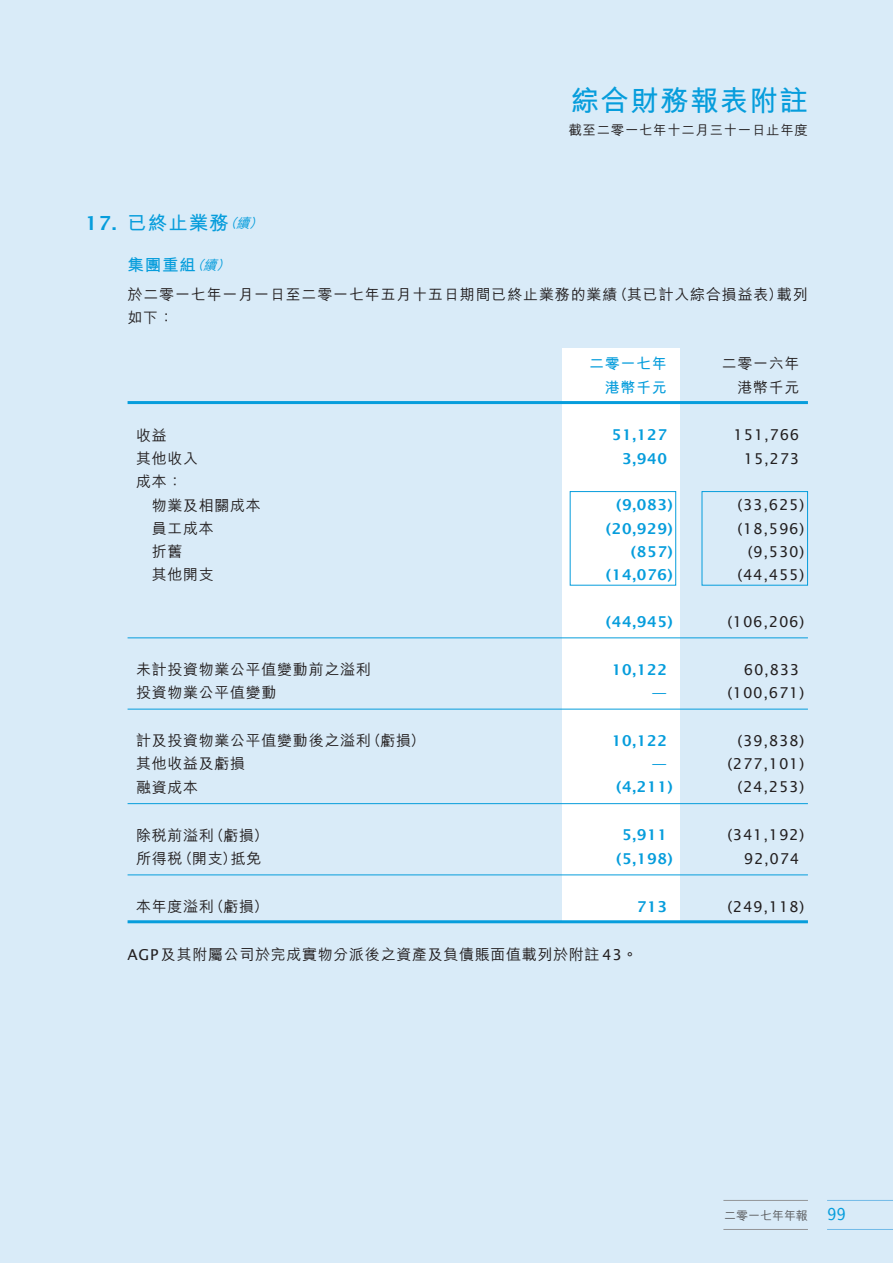
<style>
.page{position:relative;width:893px;height:1263px;background:#d9ebf8}
.page>*{position:absolute;margin:0;border:0;box-sizing:border-box;transform-origin:0 0}
.t1{font:700 28.5px "M Hei HK";letter-spacing:.045em;color:#069ddc}
.Subhead_1{font:700 19.5px "M Hei HK";letter-spacing:.045em;color:#069ddc}
.Subhead_2{font:700 16.5px "M Hei HK";color:#069ddc}
.Table_2_colume{font:15px "Lucida Sans";letter-spacing:.045em;color:#231f20}
.Table_2_colume-2{font:500 15px "M Hei HK";letter-spacing:.045em;color:#231f20}
.Table_2_colume-3{font:600 15px "Lucida Sans";letter-spacing:.045em;color:#069ddc}
.Body_text{font:500 15px/23.2px "M Hei HK";letter-spacing:.055em;color:#231f20}
.Table_2_colume-4{font:700 15px "M Hei HK";letter-spacing:.045em;color:#069ddc}
.t2{font:500 13.5px "M Hei HK";letter-spacing:.045em;color:#231f20}
.t3{font:500 12px "M Hei HK";letter-spacing:-.005em;color:#57585a}
.s1{font-family:"Lucida Sans";font-weight:600}
.s2{font-weight:500;font-style:italic;font-size:13.5px}
.s3{font-family:"Lucida Sans";font-weight:400}
.s4{font-family:"Lucida Sans Std";font-weight:400;font-size:16.5px;color:#069ddc}
</style>
<div class="page">
<hr style="left:827px;top:1229px;width:66px;height:1px;background:#72bbe8">
<hr style="left:827px;top:1200px;width:66px;height:1px;background:#72bbe8">
<hr style="left:723px;top:1229px;width:85px;height:1px;background:#939598">
<hr style="left:723px;top:1200px;width:85px;height:1px;background:#939598">
<div style="left:562px;top:348px;width:118px;height:573px;background:#fff"></div>
<hr style="left:128px;top:401px;width:680px;height:3px;background:#069ddc">
<hr style="left:128px;top:637px;width:680px;height:1px;background:#069ddc">
<hr style="left:128px;top:709px;width:680px;height:1px;background:#069ddc">
<hr style="left:128px;top:803px;width:680px;height:1px;background:#069ddc">
<hr style="left:128px;top:874px;width:680px;height:1px;background:#069ddc">
<hr style="left:128px;top:920px;width:680px;height:3px;background:#069ddc">
<div style="left:570px;top:491px;width:106px;height:94px;border:1px solid #069ddc"></div>
<div style="left:702px;top:491px;width:106px;height:94px;border:1px solid #069ddc"></div>
<h1 class="t1" style="left:571px;top:79px;width:239px">綜合財務報表附註</h1>
<p class="t2" style="left:568px;top:120px;width:241px">截至二零一七年十二月三十一日止年度</p>
<p class="Subhead_1" style="left:85px;top:209px;width:184px"><span class="s1">17.</span> 已終止業務<span class="s2">（續）</span></p>
<p class="Subhead_2" style="left:128px;top:253px;width:108px">集團重組<span class="s2">（續）</span></p>
<p class="Body_text" style="left:128px;top:281px;width:682px">於二零一七年一月一日至二零一七年五月十五日期間已終止業務的業績（其已計入綜合損益表）載列如下：</p>
<p class="Table_2_colume-4" style="left:589px;top:353px;width:79px">二零一七年</p>
<p class="Table_2_colume-2" style="left:722px;top:353px;width:79px">二零一六年</p>
<p class="Table_2_colume-4" style="left:605px;top:376px;width:64px">港幣千元</p>
<p class="Table_2_colume-2" style="left:737px;top:376px;width:64px">港幣千元</p>
<p class="Table_2_colume-2" style="left:136px;top:424px;width:32px">收益</p>
<p class="Table_2_colume-3" style="left:612px;top:426px;width:57px">51,127</p>
<p class="Table_2_colume" style="left:734px;top:426px;width:67px">151,766</p>
<p class="Table_2_colume-2" style="left:136px;top:447px;width:64px">其他收入</p>
<p class="Table_2_colume-3" style="left:622px;top:450px;width:46px">3,940</p>
<p class="Table_2_colume" style="left:744px;top:450px;width:57px">15,273</p>
<p class="Table_2_colume-2" style="left:136px;top:471px;width:48px">成本：</p>
<p class="Table_2_colume-2" style="left:152px;top:494px;width:111px">物業及相關成本</p>
<p class="Table_2_colume-3" style="left:616px;top:496px;width:58px">(9,083)</p>
<p class="Table_2_colume" style="left:738px;top:496px;width:68px">(33,625)</p>
<p class="Table_2_colume-2" style="left:152px;top:517px;width:64px">員工成本</p>
<p class="Table_2_colume-3" style="left:606px;top:520px;width:69px">(20,929)</p>
<p class="Table_2_colume" style="left:738px;top:520px;width:68px">(18,596)</p>
<p class="Table_2_colume-2" style="left:152px;top:541px;width:32px">折舊</p>
<p class="Table_2_colume-3" style="left:631px;top:543px;width:44px">(857)</p>
<p class="Table_2_colume" style="left:748px;top:543px;width:58px">(9,530)</p>
<p class="Table_2_colume-2" style="left:152px;top:564px;width:64px">其他開支</p>
<p class="Table_2_colume-3" style="left:606px;top:566px;width:69px">(14,076)</p>
<p class="Table_2_colume" style="left:738px;top:566px;width:68px">(44,455)</p>
<p class="Table_2_colume-3" style="left:606px;top:613px;width:69px">(44,945)</p>
<p class="Table_2_colume" style="left:727px;top:613px;width:78px">(106,206)</p>
<p class="Table_2_colume-2" style="left:136px;top:658px;width:236px">未計投資物業公平值變動前之溢利</p>
<p class="Table_2_colume-3" style="left:612px;top:661px;width:57px">10,122</p>
<p class="Table_2_colume" style="left:744px;top:661px;width:57px">60,833</p>
<p class="Table_2_colume-2" style="left:136px;top:682px;width:142px">投資物業公平值變動</p>
<p class="Table_2_colume-3" style="left:652px;top:684px;width:16px">—</p>
<p class="Table_2_colume" style="left:727px;top:684px;width:78px">(100,671)</p>
<p class="Table_2_colume-2" style="left:136px;top:730px;width:291px">計及投資物業公平值變動後之溢利（虧損）</p>
<p class="Table_2_colume-3" style="left:612px;top:732px;width:57px">10,122</p>
<p class="Table_2_colume" style="left:738px;top:732px;width:68px">(39,838)</p>
<p class="Table_2_colume-2" style="left:136px;top:753px;width:111px">其他收益及虧損</p>
<p class="Table_2_colume-3" style="left:652px;top:755px;width:16px">—</p>
<p class="Table_2_colume" style="left:727px;top:755px;width:78px">(277,101)</p>
<p class="Table_2_colume-2" style="left:136px;top:776px;width:64px">融資成本</p>
<p class="Table_2_colume-3" style="left:616px;top:778px;width:58px">(4,211)</p>
<p class="Table_2_colume" style="left:738px;top:778px;width:68px">(24,253)</p>
<p class="Table_2_colume-2" style="left:136px;top:824px;width:134px">除稅前溢利（虧損）</p>
<p class="Table_2_colume-3" style="left:622px;top:826px;width:46px">5,911</p>
<p class="Table_2_colume" style="left:727px;top:826px;width:78px">(341,192)</p>
<p class="Table_2_colume-2" style="left:136px;top:847px;width:127px">所得稅（開支）抵免</p>
<p class="Table_2_colume-3" style="left:616px;top:850px;width:58px">(5,198)</p>
<p class="Table_2_colume" style="left:744px;top:850px;width:57px">92,074</p>
<p class="Table_2_colume-2" style="left:136px;top:895px;width:134px">本年度溢利（虧損）</p>
<p class="Table_2_colume-3" style="left:637px;top:898px;width:32px">713</p>
<p class="Table_2_colume" style="left:727px;top:898px;width:78px">(249,118)</p>
<p class="Body_text" style="left:128px;top:941px;width:511px"><span class="s3">AGP</span> 及其附屬公司於完成實物分派後之資產及負債賬面值載列於附註 <span class="s3">43</span>。</p>
<p class="t3" style="left:724px;top:1206px;width:123px">二零一七年年報 <span class="s4">99</span></p>
</div>
